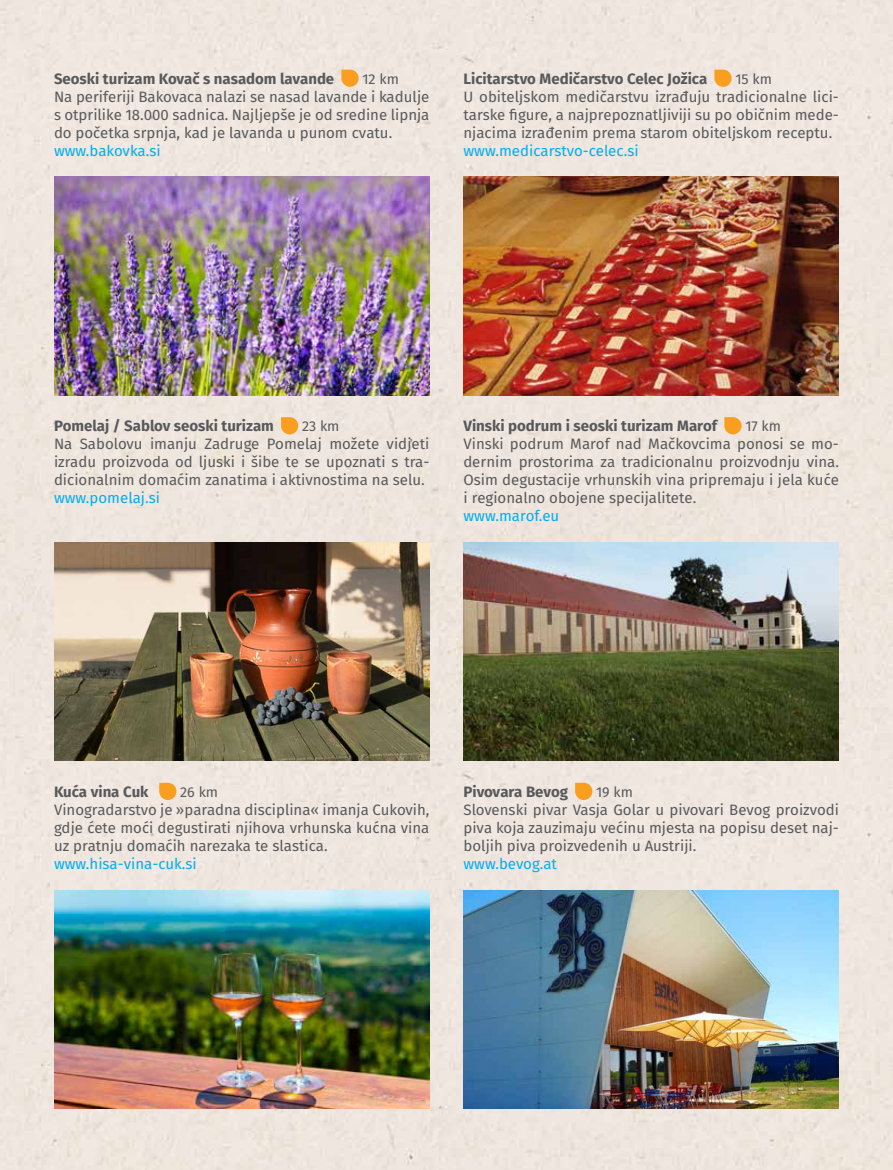
<style>
.page{position:relative;width:893px;height:1170px;background:#fff}
.page>*{position:absolute;margin:0;border:0;box-sizing:border-box;transform-origin:0 0}
.t1{font:15px/18px "Fira Sans";color:#58595b;text-align:justify}
.t2{font:700 15px "Fira Sans";color:#58595b}
.t3{font:15px "Fira Sans";color:#00aeef}
.t4{font:14.25px "Fira Sans";color:#58595b}
</style>
<div class="page">
<div style="left:0;top:0;width:893px;height:1169px;background:#efe6df"></div>
<svg style="left:341px;top:70px;width:18px;height:17px"></svg>
<img style="left:54px;top:177px;width:375px;height:218px">
<svg style="left:281px;top:417px;width:17px;height:17px"></svg>
<img style="left:54px;top:542px;width:375px;height:219px">
<svg style="left:159px;top:782px;width:17px;height:18px"></svg>
<img style="left:54px;top:890px;width:375px;height:218px">
<svg style="left:714px;top:70px;width:18px;height:17px"></svg>
<img style="left:463px;top:177px;width:376px;height:218px">
<svg style="left:724px;top:417px;width:18px;height:17px"></svg>
<img style="left:463px;top:542px;width:376px;height:219px">
<svg style="left:575px;top:782px;width:17px;height:18px"></svg>
<img style="left:463px;top:890px;width:376px;height:218px">
<p class="t2" style="left:54px;top:68px;width:282px">Seoski turizam Kovač s nasadom lavande</p>
<p class="t4" style="left:362px;top:69px;width:38px">12 km</p>
<p class="t1" style="left:54px;top:89px;width:377px">Na periferiji Bakovaca nalazi se nasad lavande i kadulje s otprilike 18.000 sadnica. Najljepše je od sredine lipnja do početka srpnja, kad je lavanda u punom cvatu.</p>
<p class="t3" style="left:54px;top:140px;width:108px">www.bakovka.si</p>
<p class="t2" style="left:463px;top:68px;width:245px">Licitarstvo Medičarstvo Celec Jožica</p>
<p class="t4" style="left:735px;top:69px;width:38px">15 km</p>
<p class="t1" style="left:463px;top:89px;width:377px">U obiteljskom medičarstvu izrađuju tradicionalne lici&shy;tarske figure, a najprepoznatljiviji su po običnim mede&shy;njacima izrađenim prema starom obiteljskom receptu.</p>
<p class="t3" style="left:463px;top:140px;width:177px">www.medicarstvo-celec.si</p>
<p class="t2" style="left:54px;top:415px;width:221px">Pomelaj / Sablov seoski turizam</p>
<p class="t4" style="left:302px;top:416px;width:39px">23 km</p>
<p class="t1" style="left:54px;top:436px;width:377px">Na Sabolovu imanju Zadruge Pomelaj možete vidjeti izradu proizvoda od ljuski i šibe te se upoznati s tra&shy;dicionalnim domaćim zanatima i aktivnostima na selu.</p>
<p class="t3" style="left:54px;top:487px;width:107px">www.pomelaj.si</p>
<p class="t2" style="left:463px;top:415px;width:255px">Vinski podrum i seoski turizam Marof</p>
<p class="t4" style="left:745px;top:416px;width:37px">17 km</p>
<p class="t1" style="left:463px;top:436px;width:377px">Vinski podrum Marof nad Mačkovcima ponosi se mo&shy;dernim prostorima za tradicionalnu proizvodnju vina.<br>Osim degustacije vrhunskih vina pripremaju i jela kuće i regionalno obojene specijalitete.</p>
<p class="t3" style="left:463px;top:505px;width:97px">www.marof.eu</p>
<p class="t2" style="left:54px;top:781px;width:96px">Kuća vina Cuk</p>
<p class="t4" style="left:180px;top:782px;width:39px">26 km</p>
<p class="t1" style="left:54px;top:801px;width:377px">Vinogradarstvo je »paradna disciplina« imanja Cukovih, gdje ćete moći degustirati njihova vrhunska kućna vina uz pratnju domaćih narezaka te slastica.</p>
<p class="t3" style="left:54px;top:853px;width:144px">www.hisa-vina-cuk.si</p>
<p class="t2" style="left:463px;top:781px;width:106px">Pivovara Bevog</p>
<p class="t4" style="left:596px;top:782px;width:38px">19 km</p>
<p class="t1" style="left:463px;top:801px;width:377px">Slovenski pivar Vasja Golar u pivovari Bevog proizvodi piva koja zauzimaju većinu mjesta na popisu deset naj&shy;boljih piva proizvedenih u Austriji.</p>
<p class="t3" style="left:463px;top:853px;width:95px">www.bevog.at</p>
</div>
